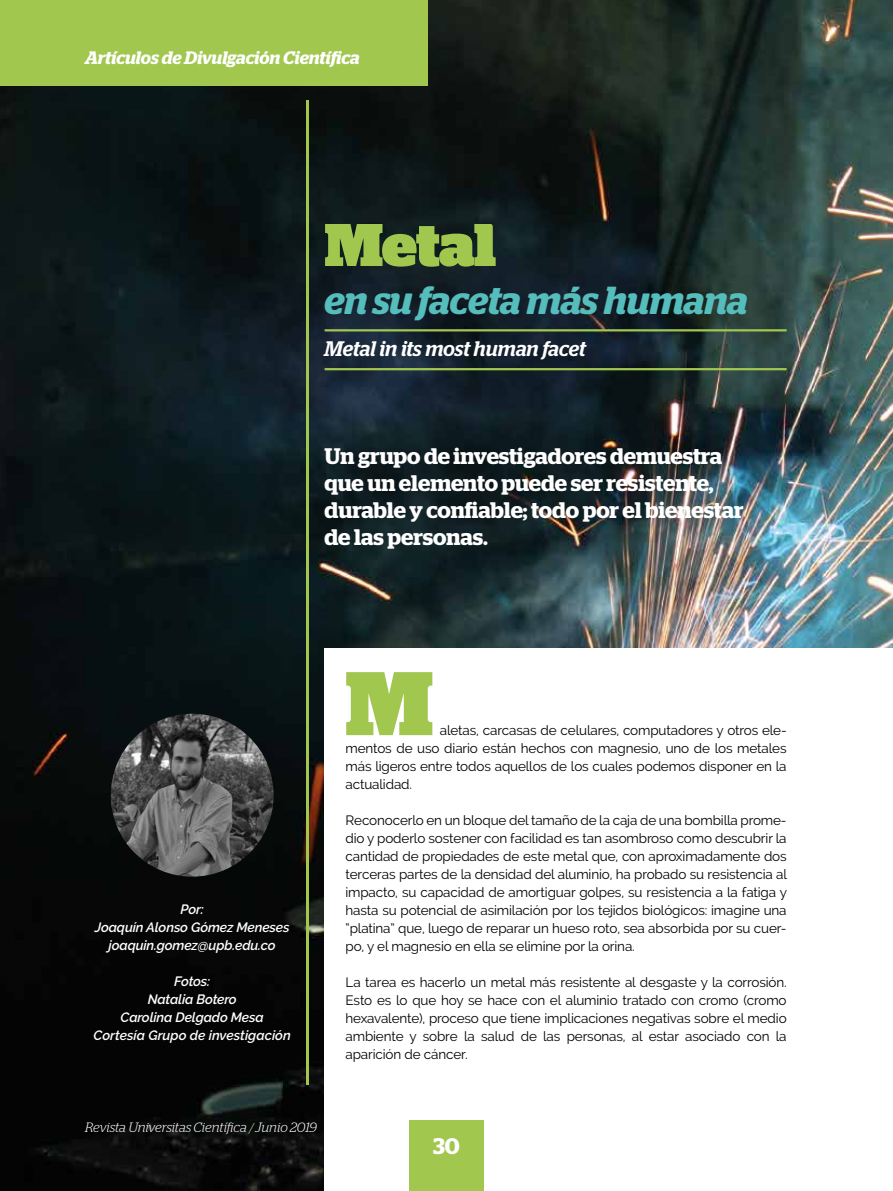
<style>
.page{position:relative;width:893px;height:1191px;background:#fff}
.page>*{position:absolute;margin:0;border:0;box-sizing:border-box;transform-origin:0 0}
.t1{font:900 90px "Stag";color:#a1c74f}
.t2{font:900 60px "Stag";letter-spacing:-.01em;color:#a1c74f}
.t3{font:italic 600 39px "Stag";letter-spacing:-.015em;color:#55bdbc}
.t4{font:600 22.5px/27px "Stag";letter-spacing:-.005em;color:#fff}
.t5{font:italic 500 21px "Stag";color:#fff}
.t6{font:italic 600 18px "Stag";letter-spacing:-.005em;color:#fff}
.t7{font:13.5px/18px "Raleway";letter-spacing:-.01em;color:#000;text-align:justify}
.t8{font:italic 600 13.5px/18px "Raleway";letter-spacing:-.01em;color:#fff;text-align:center}
.t9{font:italic 300 13.5px "Stag";letter-spacing:-.005em;color:#fff}
.s1{color:#c1d88a}
</style>
<div class="page">
<img style="left:0;top:0;width:893px;height:1191px">
<div style="left:325px;top:648px;width:568px;height:543px;background:#fff"></div>
<div style="left:0;top:0;width:427px;height:85px;background:#a1c74f"></div>
<hr style="left:306px;top:100px;width:3px;height:984px;background:#a1c74f">
<img style="left:111px;top:713px;width:163px;height:163px;border-radius:81px">
<div style="left:409px;top:1120px;width:75px;height:71px;background:#a1c74f"></div>
<hr style="left:325px;top:329px;width:462px;height:2px;background:#a1c74f">
<hr style="left:325px;top:368px;width:462px;height:2px;background:#a1c74f">
<h3 class="t6" style="left:85px;top:47px;width:276px">Artículos de Divulgación Científica</h3>
<h2 class="t2" style="left:325px;top:210px;width:173px">Metal</h2>
<h3 class="t3" style="left:325px;top:277px;width:425px">en su faceta más humana</h3>
<h3 class="t5" style="left:325px;top:336px;width:263px">Metal in its most human facet</h3>
<h3 class="t4" style="left:325px;top:442px;width:421px">Un grupo de investigadores demuestra que un elemento puede ser resistente, durable y confiable; todo por el bienestar de las personas.</h3>
<p class="t8" style="left:95px;top:900px;width:196px">Por:<br>Joaquín Alonso Gómez Meneses joaquin.gomez@upb.edu.co</p>
<p class="t8" style="left:94px;top:972px;width:199px">Fotos:<br>Natalia Botero<br>Carolina Delgado Mesa<br>Cortesía Grupo de investigación</p>
<h1 class="t1" style="left:345px;top:651px;width:89px">M</h1>
<p class="t7" style="left:345px;top:739px;width:443px">mentos de uso diario están hechos con magnesio, uno de los metales más ligeros entre todos aquellos de los cuales podemos disponer en la actualidad.</p>
<p class="t7" style="left:345px;top:811px;width:443px">Reconocerlo en un bloque del tamaño de la caja de una bombilla prome&shy;dio y poderlo sostener con facilidad es tan asombroso como descubrir la cantidad de propiedades de este metal que, con aproximadamente dos terceras partes de la densidad del aluminio, ha probado su resistencia al impacto, su capacidad de amortiguar golpes, su resistencia a la fatiga y hasta su potencial de asimilación por los tejidos biológicos: imagine una “platina” que, luego de reparar un hueso roto, sea absorbida por su cuer&shy;po, y el magnesio en ella se elimine por la orina.</p>
<p class="t7" style="left:345px;top:973px;width:443px">La tarea es hacerlo un metal más resistente al desgaste y la corrosión.<br>Esto es lo que hoy se hace con el aluminio tratado con cromo (cromo hexavalente), proceso que tiene implicaciones negativas sobre el medio ambiente y sobre la salud de las personas, al estar asociado con la aparición de cáncer.</p>
<p class="t7" style="left:440px;top:721px;width:348px">aletas, carcasas de celulares, computadores y otros ele-</p>
<p class="t9" style="left:85px;top:1119px;width:234px">Revista Universitas Científica <span class="s1">/</span> Junio 2019</p>
<h3 class="t4" style="left:433px;top:1132px;width:28px">30</h3>
</div>
